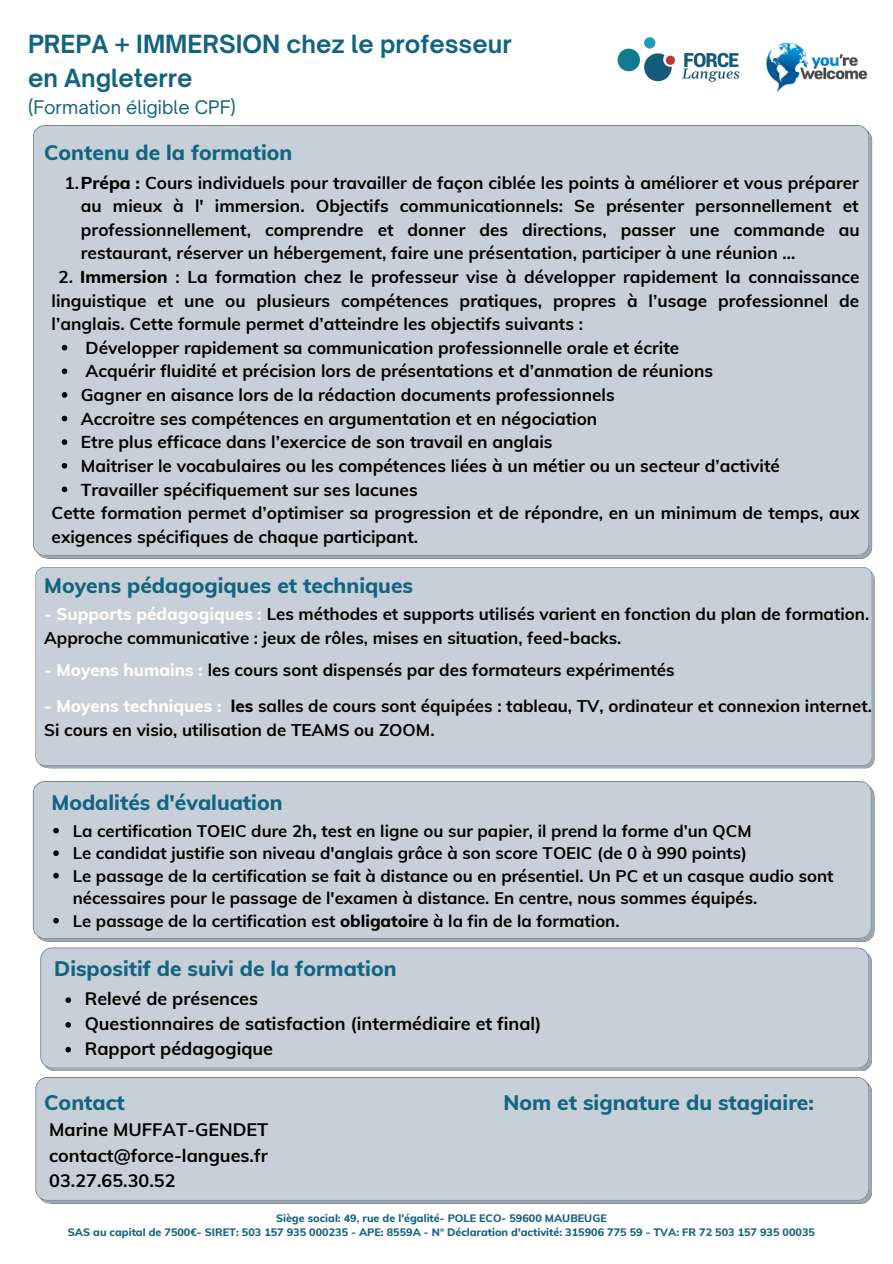
<style>
.page{position:relative;width:893px;height:1264px;background:#fff}
.page>*{position:absolute;margin:0;border:0;box-sizing:border-box;transform-origin:0 0}
.t1{font:700 24px "Open Sauce One";color:#136481}
.t2{font:800 21px "Muli";color:#136481}
.t3{font:700 18px "Muli";color:#000}
.t4{font:18px "Open Sauce One";color:#136481}
.t5{font:700 17.25px/23.5px "Muli";color:#000;text-align:justify}
.t6{font:700 16.95px/23.7px "Muli";color:#000}
.t7{font:700 16.8px/22.5px "Muli";color:#000}
.t8{font:800 10.8px "Muli";color:#136481}
.s1{font-weight:800}
.s2{font-weight:800;color:#fff}
</style>
<div class="page">
<div style="left:33px;top:125px;width:839px;height:434px;background:#c7d0d8"></div>
<div style="left:35px;top:1077px;width:836px;height:126px;background:#c7d0d8"></div>
<div style="left:35px;top:567px;width:839px;height:201px;background:#c7d0d8"></div>
<div style="left:40px;top:947px;width:831px;height:124px;background:#c7d0d8"></div>
<svg style="left:62px;top:345px;width:5px;height:5px"></svg>
<svg style="left:62px;top:368px;width:5px;height:6px"></svg>
<svg style="left:62px;top:392px;width:5px;height:6px"></svg>
<svg style="left:62px;top:416px;width:5px;height:5px"></svg>
<svg style="left:62px;top:439px;width:5px;height:6px"></svg>
<svg style="left:62px;top:463px;width:5px;height:5px"></svg>
<svg style="left:62px;top:486px;width:5px;height:6px"></svg>
<svg style="left:65px;top:997px;width:6px;height:5px"></svg>
<svg style="left:65px;top:1022px;width:6px;height:5px"></svg>
<svg style="left:65px;top:1046px;width:6px;height:6px"></svg>
<div style="left:33px;top:781px;width:841px;height:160px;background:#c7d0d8"></div>
<svg style="left:53px;top:827px;width:6px;height:6px"></svg>
<svg style="left:53px;top:850px;width:6px;height:6px"></svg>
<svg style="left:53px;top:872px;width:6px;height:6px"></svg>
<svg style="left:53px;top:917px;width:6px;height:6px"></svg>
<img style="left:766px;top:42px;width:102px;height:51px">
<img style="left:617px;top:37px;width:123px;height:45px">
<p class="t1" style="left:28px;top:29px;width:485px">PREPA + IMMERSION chez le professeur</p>
<p class="t1" style="left:28px;top:62px;width:166px">en Angleterre</p>
<p class="t4" style="left:28px;top:95px;width:209px">(Formation éligible CPF)</p>
<p class="t2" style="left:44px;top:138px;width:249px">Contenu de la formation</p>
<p class="t5" style="left:81px;top:170px;width:780px;text-indent:-16px">1.<span class="s1">Prépa :</span> Cours individuels pour travailler de façon ciblée les points à améliorer et vous préparer au mieux à l' immersion. Objectifs communicationnels: Se présenter personnellement et professionnellement, comprendre et donner des directions, passer une commande au restaurant, réserver un hébergement, faire une présentation, participer à une réunion ...</p>
<p class="t5" style="left:52px;top:265px;width:809px;text-indent:7px">2. <span class="s1">Immersion</span> : La formation chez le professeur vise à développer rapidement la connaissance linguistique et une ou plusieurs compétences pratiques, propres à l’usage professionnel de l’anglais. Cette formule permet d’atteindre les objectifs suivants :</p>
<p class="t5" style="left:86px;top:335px;width:595px">Développer rapidement sa communication professionnelle orale et écrite</p>
<p class="t5" style="left:86px;top:359px;width:629px">Acquérir fluidité et précision lors de présentations et d’anmation de réunions</p>
<p class="t5" style="left:81px;top:383px;width:535px">Gagner en aisance lors de la rédaction documents professionnels</p>
<p class="t5" style="left:81px;top:406px;width:518px">Accroitre ses compétences en argumentation et en négociation</p>
<p class="t5" style="left:81px;top:430px;width:473px">Etre plus efficace dans l’exercice de son travail en anglais</p>
<p class="t5" style="left:81px;top:453px;width:700px">Maitriser le vocabulaires ou les compétences liées à un métier ou un secteur d’activité</p>
<p class="t5" style="left:81px;top:477px;width:338px">Travailler spécifiquement sur ses lacunes</p>
<p class="t5" style="left:52px;top:501px;width:809px">Cette formation permet d’optimiser sa progression et de répondre, en un minimum de temps, aux exigences spécifiques de chaque participant.</p>
<p class="t2" style="left:44px;top:572px;width:370px">Moyens pédagogiques et techniques</p>
<p class="t6" style="left:44px;top:601px;width:826px"><span class="s2">- Supports pédagogiques :</span> Les méthodes et supports utilisés varient en fonction du plan de formation.<br>Approche communicative : jeux de rôles, mises en situation, feed-backs.</p>
<p class="t6" style="left:44px;top:657px;width:631px"><span class="s2">- Moyens humains :</span> les cours sont dispensés par des formateurs expérimentés</p>
<p class="t6" style="left:44px;top:694px;width:829px"><span class="s2">- Moyens techniques :</span> <span class="s1">les</span> salles de cours sont équipées : tableau, TV, ordinateur et connexion internet.<br>Si cours en visio, utilisation de TEAMS ou ZOOM.</p>
<p class="t2" style="left:52px;top:789px;width:232px">Modalités d'évaluation</p>
<p class="t7" style="left:73px;top:819px;width:680px">La certification TOEIC dure 2h<span class="s1">,</span> test en ligne ou sur papier, il prend la forme d’un QCM</p>
<p class="t7" style="left:73px;top:841px;width:676px">Le candidat justifie son niveau d'anglais grâce à son score TOEIC (de 0 à 990 points)</p>
<p class="t7" style="left:73px;top:864px;width:762px">Le passage de la certification se fait à distance ou en présentiel. Un PC et un casque audio sont nécessaires pour le passage de l'examen à distance. En centre, nous sommes équipés.</p>
<p class="t7" style="left:73px;top:909px;width:548px">Le passage de la certification est <span class="s1">obligatoire</span> à la fin de la formation.</p>
<p class="t2" style="left:54px;top:954px;width:344px">Dispositif de suivi de la formation</p>
<p class="t3" style="left:85px;top:987px;width:175px">Relevé de présences</p>
<p class="t3" style="left:85px;top:1011px;width:458px">Questionnaires de satisfaction (intermédiaire et final)</p>
<p class="t3" style="left:85px;top:1036px;width:190px">Rapport pédagogique</p>
<p class="t2" style="left:44px;top:1089px;width:82px">Contact</p>
<p class="t2" style="left:503px;top:1089px;width:312px">Nom et signature du stagiaire:</p>
<p class="t3" style="left:49px;top:1118px;width:221px">Marine MUFFAT-GENDET</p>
<p class="t3" style="left:49px;top:1143px;width:220px">contact@force-langues.fr</p>
<p class="t3" style="left:49px;top:1168px;width:128px">03.27.65.30.52</p>
<p class="t8" style="left:276px;top:1210px;width:332px">Siège social: 49, rue de l'égalité- POLE ECO- 59600 MAUBEUGE</p>
<p class="t8" style="left:68px;top:1225px;width:748px">SAS au capital de 7500€- SIRET: 503 157 935 000235 - APE: 8559A - N° Déclaration d'activité: 315906 775 59 - TVA: FR 72 503 157 935 00035</p>
</div>
